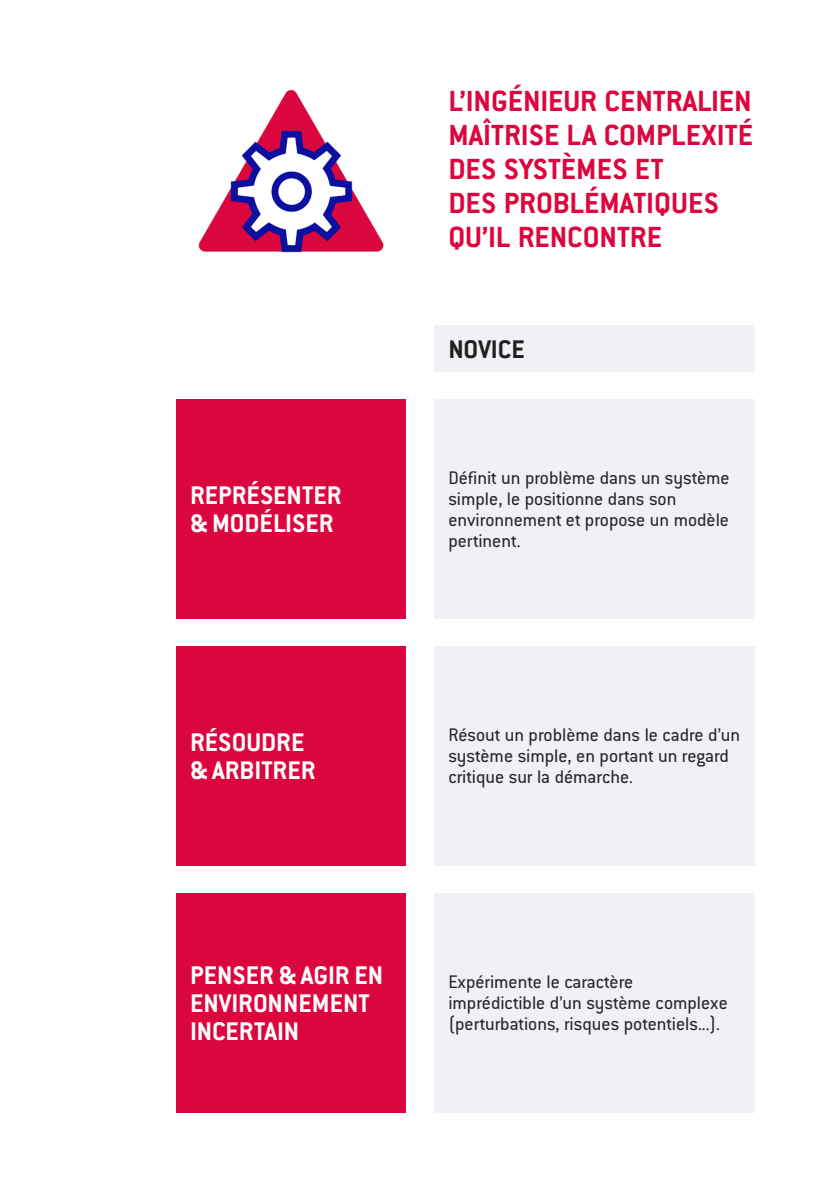
<style>
.page{position:relative;width:840px;height:1191px;background:#fff}
.page>*{position:absolute;margin:0;border:0;box-sizing:border-box;transform-origin:0 0}
.Titre_3{font:700 32px/34px "Conduit ITC Std";color:#dc063e}
.t1{font:700 28px/28px "Conduit ITC Std";color:#fff}
.t2{font:700 28px "Conduit ITC Std";color:#231f20}
.Texte{font:20px/21px "Conduit ITC Std";color:#29262d}
</style>
<div class="page">
<div style="left:176px;top:399px;width:229px;height:220px;background:#dc063e"></div>
<div style="left:176px;top:646px;width:229px;height:219px;background:#dc063e"></div>
<div style="left:176px;top:893px;width:229px;height:219px;background:#dc063e"></div>
<div style="left:434px;top:326px;width:320px;height:46px;background:#eff1f5"></div>
<div style="left:434px;top:399px;width:320px;height:220px;background:#eff1f5"></div>
<div style="left:434px;top:646px;width:320px;height:219px;background:#eff1f5"></div>
<div style="left:434px;top:893px;width:320px;height:219px;background:#eff1f5"></div>
<img style="left:198px;top:89px;width:186px;height:164px">
<p class="t1" style="left:190px;top:480px;width:153px">REPRÉSENTER &amp; MODÉLISER</p>
<p class="t1" style="left:190px;top:727px;width:127px">RÉSOUDRE &amp; ARBITRER</p>
<p class="Titre_3" style="left:448px;top:83px;width:306px">L’INGÉNIEUR CENTRALIEN<br>MAÎTRISE LA COMPLEXITÉ<br>DES SYSTÈMES ET<br>DES PROBLÉMATIQUES<br>QU’IL RENCONTRE</p>
<p class="t2" style="left:448px;top:332px;width:78px">NOVICE</p>
<p class="Texte" style="left:448px;top:466px;width:282px">Définit un problème dans un système simple, le positionne dans son environnement et propose un modèle pertinent.</p>
<p class="Texte" style="left:448px;top:724px;width:293px">Résout un problème dans le cadre d’un système simple, en portant un regard critique sur la démarche.</p>
<p class="t1" style="left:190px;top:960px;width:194px">PENSER &amp; AGIR EN<br>ENVIRONNEMENT<br>INCERTAIN</p>
<p class="Texte" style="left:448px;top:970px;width:281px">Expérimente le caractère imprédictible d’un système complexe (perturbations, risques potentiels...).</p>
</div>
